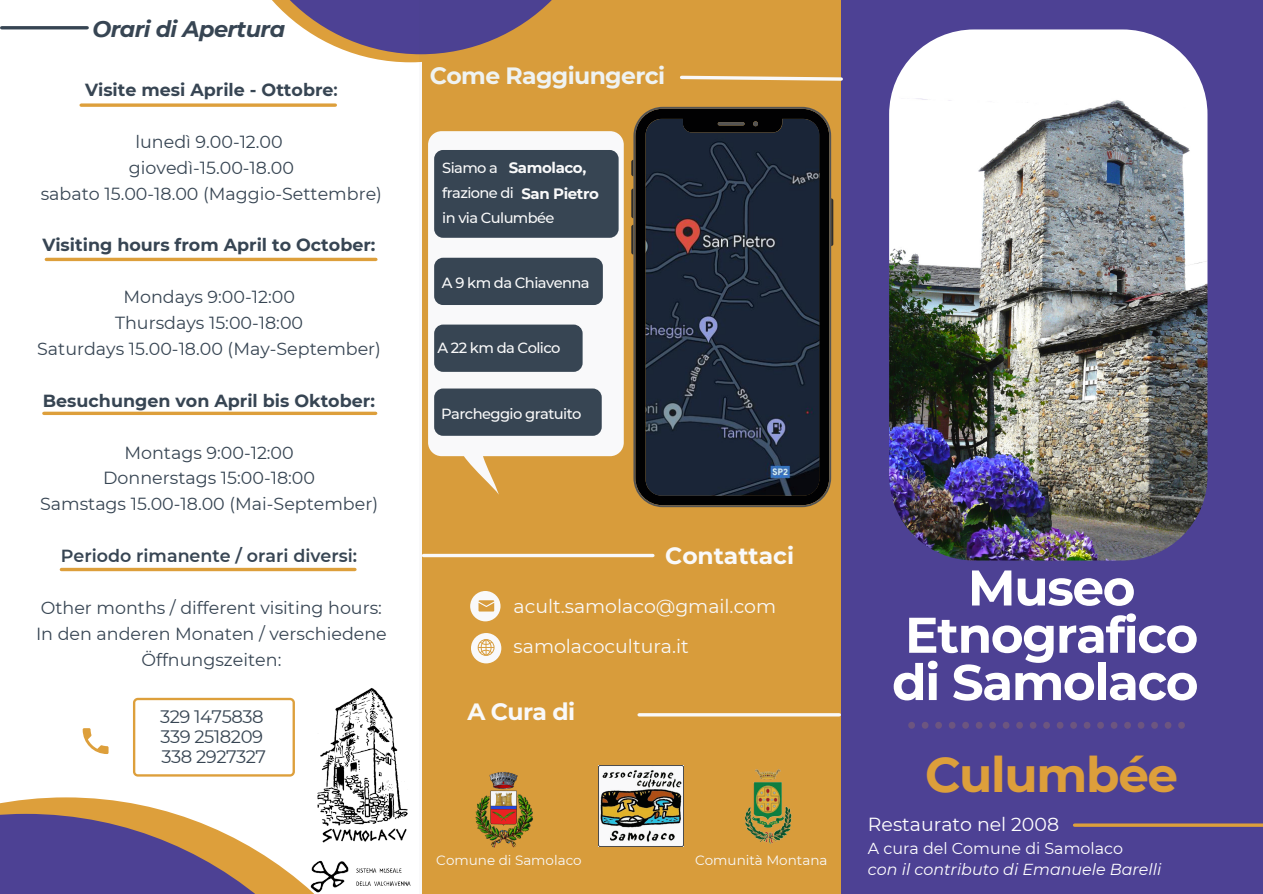
<style>
.page{position:relative;width:1263px;height:894px;background:#fff}
.page>*{position:absolute;margin:0;border:0;box-sizing:border-box;transform-origin:0 0}
.t1{font:700 49.95px/47.2px "Montserrat";letter-spacing:-.025em;color:#fff;text-align:center}
.t2{font:700 48.45px "Montserrat";letter-spacing:-.025em;color:#dd9f3b}
.t3{font:700 23.55px "Montserrat";letter-spacing:-.025em;color:#f5f8f7}
.t4{font:700 23.55px "Montserrat";letter-spacing:-.025em;color:#fff}
.t5{font:700 23.4px "Montserrat";color:#fff}
.t6{font:italic 700 22.5px "Montserrat";letter-spacing:-.025em;color:#374553}
.t7{font:18.9px "Montserrat";color:#fff}
.t8{font:18px "Montserrat";letter-spacing:-.025em;color:#374553}
.t9{font:17.55px/25.8px "Montserrat";color:#374553;text-align:center}
.t10{font:700 17.55px "Montserrat";color:#374553}
.t11{font:600 17.55px "Montserrat";color:#374553}
.t12{font:italic 15.9px "Montserrat";color:#fff}
.t13{font:15.9px "Montserrat";color:#fff}
.t14{font:700 15px "Montserrat";letter-spacing:-.025em;color:#fff}
.t15{font:500 14.7px "Montserrat";letter-spacing:-.04em;color:#fff}
.t16{font:13.5px "Montserrat";color:#fff}
.s1{font-weight:600}
</style>
<div class="page">
<div style="left:841px;top:0;width:422px;height:893px;background:#4d4194"></div>
<svg style="left:0;top:797px;width:311px;height:96px"></svg>
<hr style="left:1074px;top:823px;width:189px;height:3px;background:#dd9f3b">
<svg style="left:83px;top:728px;width:26px;height:25px"></svg>
<svg style="left:272px;top:0;width:147px;height:62px"></svg>
<img style="left:889px;top:29px;width:318px;height:531px;border-radius:85px">
<svg style="left:61px;top:567px;width:294px;height:4px"></svg>
<svg style="left:81px;top:103px;width:254px;height:4px"></svg>
<hr style="left:2px;top:26px;width:85px;height:3px;background:#374553">
<svg style="left:133px;top:697px;width:162px;height:79px"></svg>
<svg style="left:44px;top:411px;width:332px;height:4px"></svg>
<hr style="left:46px;top:258px;width:330px;height:3px;background:#dd9f3b">
<img style="left:317px;top:688px;width:91px;height:155px">
<svg style="left:908px;top:722px;width:277px;height:6px"></svg>
<img style="left:311px;top:860px;width:100px;height:33px">
<svg style="left:419px;top:0;width:422px;height:893px;background:#9f804e"></svg>
<p class="t6" style="left:92px;top:15px;width:194px">Orari di Apertura</p>
<p class="t10" style="left:85px;top:79px;width:254px">Visite mesi Aprile - Ottobre<span class="s1">:</span></p>
<p class="t9" style="left:135px;top:129px;width:149px">lunedì 9.00-12.00</p>
<p class="t9" style="left:129px;top:154px;width:167px">giovedì-15.00-18.00</p>
<p class="t9" style="left:41px;top:180px;width:343px">sabato 15.00-18.00 (Maggio-Settembre)</p>
<p class="t10" style="left:42px;top:234px;width:335px">Visiting hours from April to October:</p>
<p class="t9" style="left:123px;top:284px;width:173px">Mondays 9:00-12:00</p>
<p class="t9" style="left:115px;top:310px;width:190px">Thursdays 15:00-18:00</p>
<p class="t9" style="left:37px;top:335px;width:345px">Saturdays 15.00-18.00 (May-September)</p>
<p class="t10" style="left:43px;top:389px;width:334px">Besuchungen von April bis Oktober:</p>
<p class="t9" style="left:124px;top:439px;width:171px">Montags 9:00-12:00</p>
<p class="t9" style="left:103px;top:465px;width:213px">Donnerstags 15:00-18:00</p>
<p class="t9" style="left:40px;top:491px;width:340px">Samstags 15.00-18.00 (Mai-September)</p>
<p class="t11" style="left:61px;top:545px;width:298px">Periodo rimanente / orari diversi:</p>
<p class="t9" style="left:41px;top:594px;width:343px">Other months / different visiting hours:</p>
<p class="t9" style="left:36px;top:620px;width:352px">In den anderen Monaten / verschiedene<br>Öffnungszeiten:</p>
<p class="t8" style="left:160px;top:705px;width:105px">329 1475838</p>
<p class="t8" style="left:161px;top:725px;width:104px">339 2518209</p>
<p class="t8" style="left:162px;top:745px;width:106px">338 2927327</p>
<p class="t3" style="left:430px;top:61px;width:237px">Come Raggiungerci</p>
<p class="t15" style="left:442px;top:159px;width:57px">Siamo a</p>
<p class="t15" style="left:442px;top:184px;width:73px">frazione di</p>
<p class="t15" style="left:442px;top:209px;width:114px">in via Culumbée</p>
<p class="t14" style="left:509px;top:159px;width:79px">Samolaco,</p>
<p class="t14" style="left:521px;top:184px;width:79px">San Pietro</p>
<p class="t15" style="left:442px;top:273px;width:149px">A 9 km da Chiavenna</p>
<p class="t15" style="left:437px;top:339px;width:125px">A 22 km da Colico</p>
<p class="t15" style="left:441px;top:404px;width:142px">Parcheggio gratuito</p>
<p class="t5" style="left:665px;top:541px;width:130px">Contattaci</p>
<p class="t7" style="left:514px;top:594px;width:264px">acult.samolaco@gmail.com</p>
<p class="t7" style="left:514px;top:634px;width:177px">samolacocultura.it</p>
<p class="t4" style="left:467px;top:697px;width:109px">A Cura di</p>
<p class="t16" style="left:436px;top:852px;width:147px">Comune di Samolaco</p>
<p class="t16" style="left:695px;top:852px;width:134px">Comunità Montana</p>
<p class="t1" style="left:905px;top:563px;width:295px">Museo<br>Etnografico</p>
<p class="t1" style="left:892px;top:658px;width:308px">di Samolaco</p>
<p class="t2" style="left:925px;top:745px;width:255px">Culumbée</p>
<p class="t7" style="left:868px;top:812px;width:193px">Restaurato nel 2008</p>
<p class="t13" style="left:868px;top:838px;width:257px">A cura del Comune di Samolaco</p>
<p class="t12" style="left:868px;top:859px;width:295px">con il contributo di Emanuele Barelli</p>
</div>
